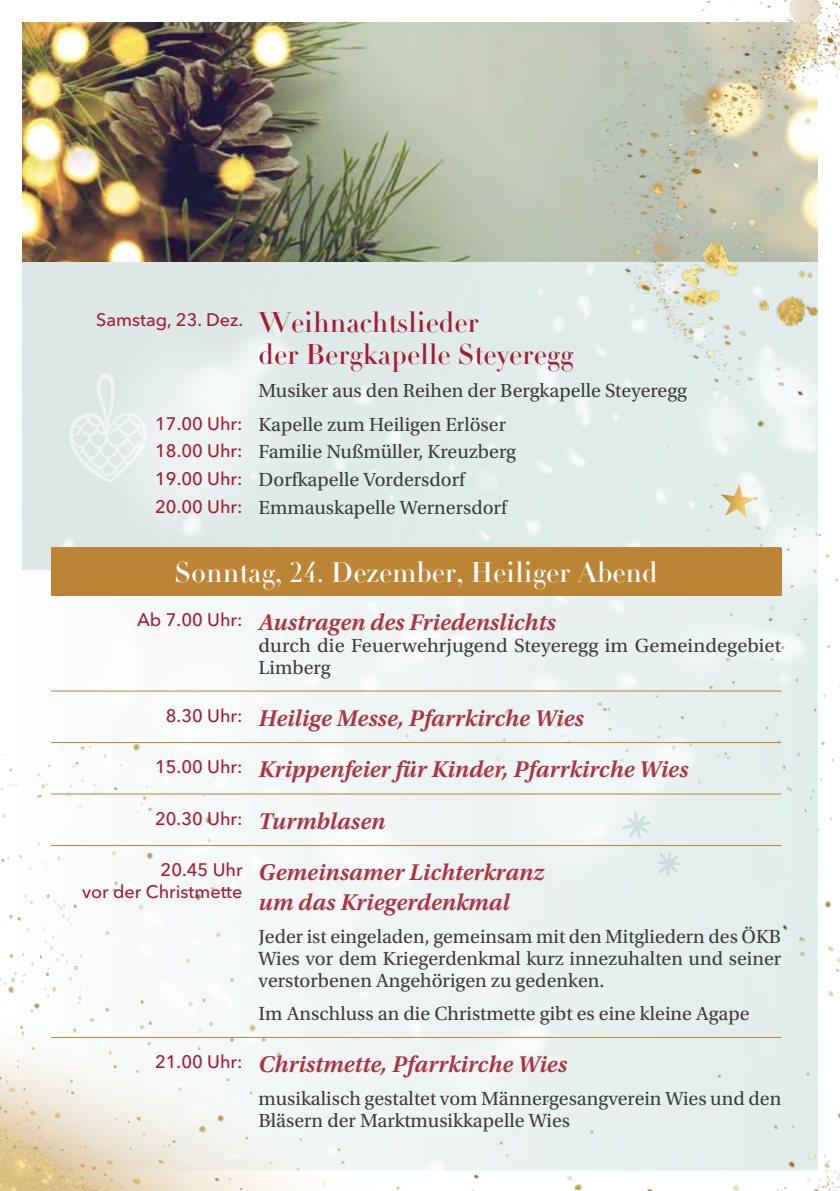
<style>
.page{position:relative;width:840px;height:1191px;background:#fff}
.page>*{position:absolute;margin:0;border:0;box-sizing:border-box;transform-origin:0 0}
.t1{font:28px/31.6px "Didot LT Pro Headline";color:#a51b35}
.t2{font:28px "Didot LT Pro Headline";color:#fff}
.t3{font:italic 600 24px/51.4px "Utopia Std";color:#ad3341}
.t4{font:20px/22px "Utopia Std";color:#3c3c3b}
.t5{font:500 18px/27.6px "Avenir Next LT Pro";color:#a51b35;text-align:justify}
</style>
<div class="page">
<img style="left:22px;top:22px;width:527px;height:648px">
<svg style="left:839px;top:5px;width:1px;height:1183px"></svg>
<img style="left:0;top:670px;width:839px;height:521px">
<img style="left:549px;top:0;width:290px;height:677px">
<div style="left:51px;top:547px;width:729px;height:48px;background:#bc8535"></div>
<hr style="left:51px;top:690px;width:199px;height:1px;background:#bc8535">
<hr style="left:250px;top:690px;width:530px;height:1px;background:#bc8535">
<hr style="left:51px;top:742px;width:199px;height:1px;background:#bc8535">
<hr style="left:250px;top:742px;width:530px;height:1px;background:#bc8535">
<hr style="left:51px;top:793px;width:199px;height:1px;background:#bc8535">
<hr style="left:250px;top:793px;width:530px;height:1px;background:#bc8535">
<hr style="left:51px;top:845px;width:199px;height:1px;background:#bc8535">
<hr style="left:250px;top:845px;width:530px;height:1px;background:#bc8535">
<hr style="left:51px;top:1037px;width:199px;height:1px;background:#bc8535">
<hr style="left:250px;top:1037px;width:530px;height:1px;background:#bc8535">
<p class="t5" style="left:96px;top:305px;width:148px">Samstag, 23. Dez.</p>
<p class="t5" style="left:155px;top:409px;width:89px">17.00 Uhr:<br>18.00 Uhr:<br>19.00 Uhr:<br>20.00 Uhr:</p>
<h1 class="t1" style="left:258px;top:307px;width:316px">Weihnachtslieder<br>der Bergkapelle Steyeregg</h1>
<p class="t4" style="left:258px;top:374px;width:430px;line-height:33.4px">Musiker aus den Reihen der Bergkapelle Steyeregg<br>Kapelle zum Heiligen Erlöser</p>
<p class="t4" style="left:258px;top:438px;width:259px;line-height:27.6px">Familie Nußmüller, Kreuzberg<br>Dorfkapelle Vordersdorf<br>Emmauskapelle Wernersdorf</p>
<h1 class="t2" style="left:174px;top:554px;width:484px">Sonntag, 24. Dezember, Heiliger Abend</h1>
<p class="t3" style="left:137px;top:597px;width:420px"><sup>Ab</sup> <sup>7.00</sup> <sup>Uhr:</sup> Austragen des Friedenslichts</p>
<p class="t4" style="left:258px;top:635px;width:523px">durch die Feuerwehrjugend Steyeregg im Gemeindegebiet<br>Limberg</p>
<p class="t3" style="left:155px;top:692px;width:534px;text-indent:11px"><sup>8.30</sup> <sup>Uhr:</sup> Heilige Messe, Pfarrkirche Wies<br><sup>15.00</sup> <sup>Uhr:</sup> Krippenfeier für Kinder, Pfarrkirche Wies<br><sup>20.30</sup> <sup>Uhr:</sup> Turmblasen</p>
<p class="t5" style="left:82px;top:858px;width:162px;line-height:22px;text-align:right">20.45 Uhr<br>vor der Christmette</p>
<p class="t3" style="left:258px;top:857px;width:287px;line-height:29.6px">Gemeinsamer Lichterkranz um das Kriegerdenkmal</p>
<p class="t4" style="left:258px;top:926px;width:524px;text-align:justify">Jeder ist eingeladen, gemeinsam mit den Mitgliedern des ÖKB Wies vor dem Kriegerdenkmal kurz innezuhalten und seiner verstorbenen Angehörigen zu gedenken.</p>
<p class="t4" style="left:258px;top:1003px;width:492px">Im Anschluss an die Christmette gibt es eine kleine Agape</p>
<p class="t3" style="left:155px;top:1038px;width:413px"><sup>21.00</sup> <sup>Uhr:</sup> Christmette, Pfarrkirche Wies</p>
<p class="t4" style="left:258px;top:1088px;width:524px">musikalisch gestaltet vom Männergesangverein Wies und den<br>Bläsern der Marktmusikkapelle Wies</p>
</div>
